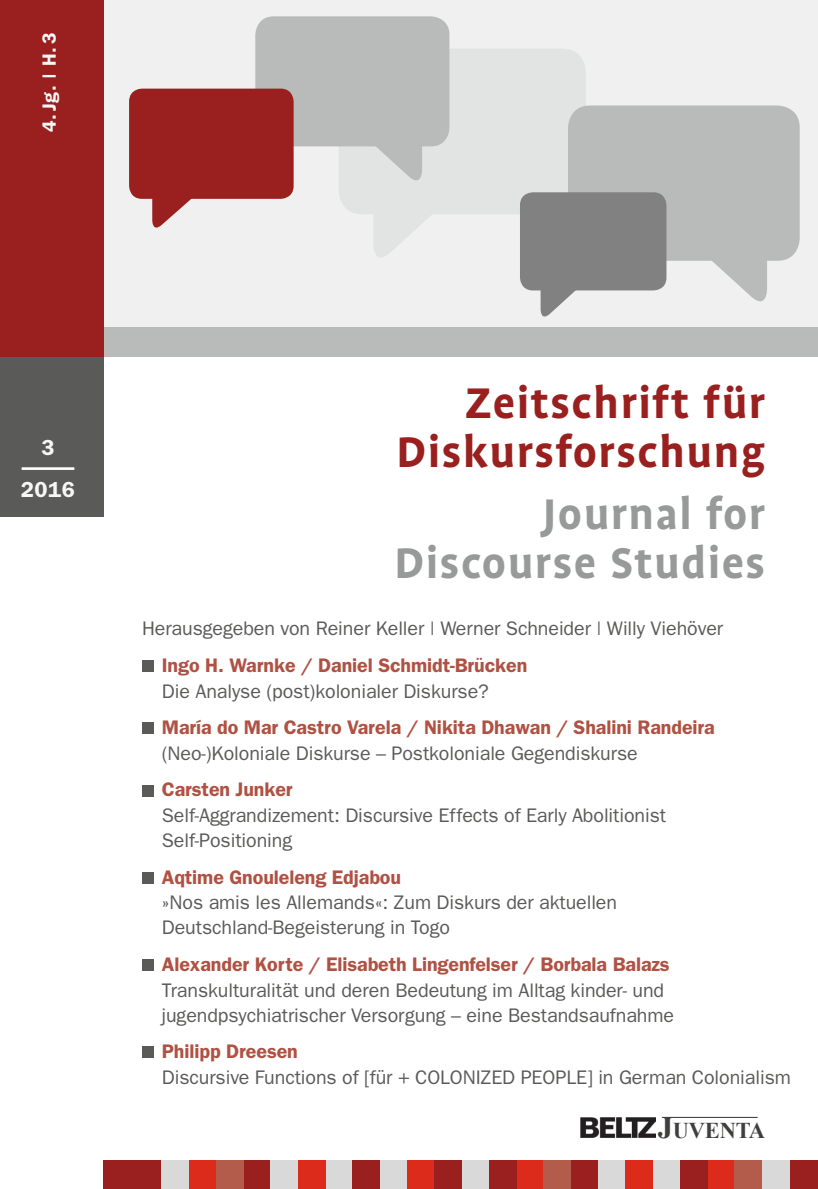
<style>
.page{position:relative;width:818px;height:1189px;background:#fff}
.page>*{position:absolute;margin:0;border:0;box-sizing:border-box;transform-origin:0 0}
.t1{font:700 49px/49px "Profile OT";letter-spacing:.03em;color:#99201f;text-align:right}
.t2{font:700 49px/49px "Profile OT";letter-spacing:.03em;color:#989999;text-align:right}
.t3{font:700 22.57px "Times New Roman";letter-spacing:-.01em;color:#3f3f3e}
.t4{font:600 21.88px/42px "Franklin Gothic";color:#f6f6f6;text-align:center}
.t5{font:19.6px/25px "Franklin Gothic";letter-spacing:-.005em;color:#5a5a59}
.t6{font:600 19.6px "Franklin Gothic";letter-spacing:-.005em;color:#af5143}
.t7{font:600 19.25px "Franklin Gothic";color:#f6f6f6}
.s1{font-size:30.45px}
</style>
<div class="page">
<div style="left:103px;top:0;width:715px;height:357px;background:#f0f0f0"></div>
<div style="left:0;top:357px;width:103px;height:159px;background:#5a5a59"></div>
<div style="left:103px;top:328px;width:715px;height:29px;background:#b9baba"></div>
<div style="left:0;top:0;width:103px;height:357px;background:#99201f"></div>
<div style="left:103px;top:1160px;width:59px;height:28px;background:#99201f"></div>
<div style="left:789px;top:1160px;width:29px;height:28px;background:#99201f"></div>
<div style="left:244px;top:1160px;width:27px;height:28px;background:#99201f"></div>
<div style="left:762px;top:1160px;width:27px;height:28px;background:#d9d9d9"></div>
<div style="left:325px;top:1160px;width:28px;height:28px;background:#d9d9d9"></div>
<div style="left:189px;top:1160px;width:27px;height:28px;background:#dc2a1b"></div>
<div style="left:707px;top:1160px;width:28px;height:28px;background:#dc2a1b"></div>
<div style="left:271px;top:1160px;width:27px;height:28px;background:#d9d9d9"></div>
<div style="left:353px;top:1160px;width:27px;height:28px;background:#99201f"></div>
<div style="left:380px;top:1160px;width:27px;height:28px;background:#d9d9d9"></div>
<div style="left:162px;top:1160px;width:27px;height:28px;background:#d9d9d9"></div>
<div style="left:216px;top:1160px;width:28px;height:28px;background:#b45c4b"></div>
<div style="left:735px;top:1160px;width:27px;height:28px;background:#b45c4b"></div>
<div style="left:298px;top:1160px;width:27px;height:28px;background:#dc2a1b"></div>
<div style="left:571px;top:1160px;width:27px;height:28px;background:#99201f"></div>
<div style="left:653px;top:1160px;width:27px;height:28px;background:#d9d9d9"></div>
<div style="left:462px;top:1160px;width:27px;height:28px;background:#d9d9d9"></div>
<div style="left:516px;top:1160px;width:28px;height:28px;background:#dc2a1b"></div>
<div style="left:407px;top:1160px;width:28px;height:28px;background:#dc2a1b"></div>
<div style="left:598px;top:1160px;width:27px;height:28px;background:#d9d9d9"></div>
<div style="left:680px;top:1160px;width:27px;height:28px;background:#99201f"></div>
<div style="left:489px;top:1160px;width:27px;height:28px;background:#99201f"></div>
<div style="left:544px;top:1160px;width:27px;height:28px;background:#b45c4b"></div>
<div style="left:625px;top:1160px;width:28px;height:28px;background:#dc2a1b"></div>
<div style="left:435px;top:1160px;width:27px;height:28px;background:#99201f"></div>
<div style="left:339px;top:49px;width:247px;height:165px;background:#e2e3e3;border-radius:24px"></div>
<svg style="left:374px;top:214px;width:58px;height:43px"></svg>
<div style="left:255px;top:16px;width:194px;height:130px;background:#b9baba;border-radius:19px"></div>
<svg style="left:373px;top:146px;width:49px;height:35px"></svg>
<div style="left:568px;top:105px;width:232px;height:156px;background:#b9baba;border-radius:22px"></div>
<svg style="left:709px;top:260px;width:58px;height:42px"></svg>
<div style="left:520px;top:192px;width:146px;height:98px;background:#818181;border-radius:13px"></div>
<svg style="left:541px;top:290px;width:36px;height:27px"></svg>
<div style="left:129px;top:89px;width:165px;height:110px;background:#99201f;border-radius:13px"></div>
<svg style="left:152px;top:198px;width:41px;height:30px"></svg>
<hr style="left:662px;top:1116px;width:96px;height:1px;background:#3f3f3e">
<div style="left:142px;top:660px;width:11px;height:11px;background:#5a5a59"></div>
<div style="left:142px;top:722px;width:11px;height:12px;background:#5a5a59"></div>
<div style="left:142px;top:785px;width:11px;height:11px;background:#5a5a59"></div>
<div style="left:142px;top:872px;width:11px;height:11px;background:#5a5a59"></div>
<div style="left:142px;top:959px;width:11px;height:11px;background:#5a5a59"></div>
<div style="left:142px;top:1046px;width:11px;height:12px;background:#5a5a59"></div>
<hr style="left:22px;top:467px;width:52px;height:3px;background:#fff">
<img style="left:580px;top:1117px;width:75px;height:20px">
<p class="t7" style="left:38px;top:132px;width:101px;rotate:-90deg">4. Jg. | H. 3</p>
<p class="t4" style="left:21px;top:426px;width:56px">3<br>2016</p>
<h1 class="t1" style="left:397px;top:381px;width:370px">Zeitschrift für<br>Diskursforschung</h1>
<h1 class="t2" style="left:395px;top:491px;width:372px">Journal for<br>Discourse Studies</h1>
<p class="t5" style="left:142px;top:615px;width:583px">Herausgegeben von Reiner Keller | Werner Schneider | Willy Viehöver</p>
<p class="t6" style="left:162px;top:653px;width:367px">Ingo H. Warnke / Daniel Schmidt-Brücken</p>
<p class="t5" style="left:162px;top:678px;width:329px">Die Analyse (post)kolonialer Diskurse?</p>
<p class="t6" style="left:162px;top:715px;width:554px">María do Mar Castro Varela / Nikita Dhawan / Shalini Randeira</p>
<p class="t5" style="left:162px;top:740px;width:477px">(Neo-)Koloniale Diskurse – Postkoloniale Gegendiskurse</p>
<p class="t6" style="left:162px;top:778px;width:132px">Carsten Junker</p>
<p class="t5" style="left:162px;top:802px;width:506px">Self-Aggrandizement: Discursive Effects of Early Abolitionist<br>Self-Positioning</p>
<p class="t6" style="left:162px;top:865px;width:241px">Aqtime Gnouleleng Edjabou</p>
<p class="t5" style="left:162px;top:889px;width:457px">»Nos amis les Allemands«: Zum Diskurs der aktuellen<br>Deutschland-Begeisterung in Togo</p>
<p class="t6" style="left:162px;top:952px;width:509px">Alexander Korte / Elisabeth Lingenfelser / Borbala Balazs</p>
<p class="t5" style="left:162px;top:977px;width:514px">Transkulturalität und deren Bedeu tung im Alltag kinder- und jugend psychiatri scher Versorgung – eine Bestandsaufnahme</p>
<p class="t6" style="left:162px;top:1039px;width:138px">Philipp Dreesen</p>
<p class="t5" style="left:162px;top:1064px;width:631px">Discursive Functions of [für + COLONIZED PEOPLE] in German Colonialism</p>
<p class="t3" style="left:658px;top:1114px;width:109px"><span class="s1">J</span>UVENTA</p>
</div>
